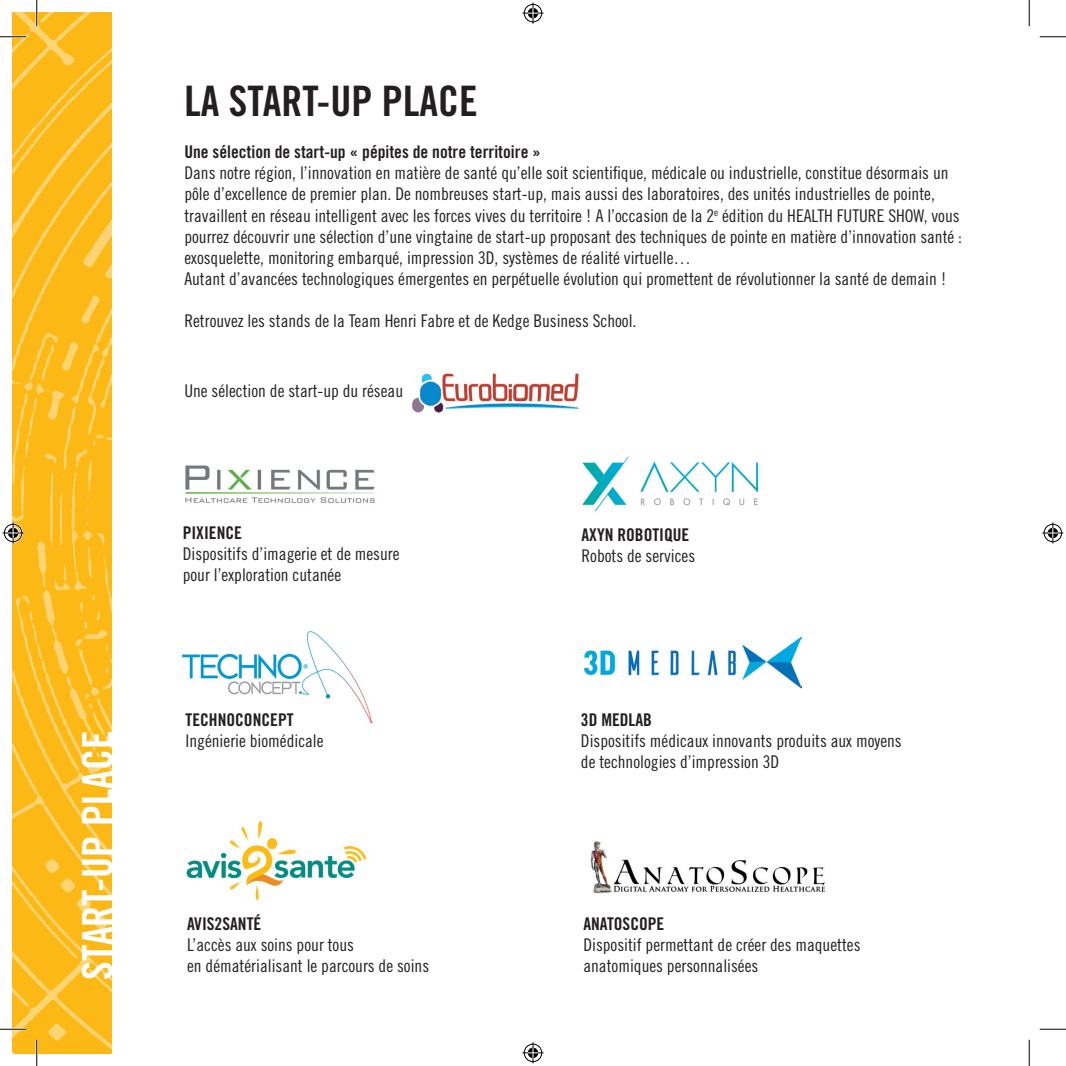
<style>
.page{position:relative;width:1066px;height:1066px;background:#fff}
.page>*{position:absolute;margin:0;border:0;box-sizing:border-box;transform-origin:0 0}
.t1{font:42px "Trade Gothic Bold Cond Twenty";color:#231f20}
.t2{font:42px "Trade Gothic Bold Cond Twenty";color:#fff}
.t3{font:17.5px/21px "Trade Gothic Cond Eighteen";color:#231f20}
.t4{font:17.5px "Trade Gothic Bold Cond Twenty";color:#231f20}
</style>
<div class="page">
<img style="left:12px;top:12px;width:99px;height:1041px">
<img style="left:582px;top:456px;width:177px;height:56px">
<img style="left:185px;top:465px;width:190px;height:38px">
<img style="left:182px;top:631px;width:191px;height:92px">
<img style="left:186px;top:821px;width:181px;height:79px">
<img style="left:590px;top:841px;width:235px;height:53px">
<img style="left:584px;top:636px;width:218px;height:52px">
<img style="left:412px;top:373px;width:167px;height:40px">
<hr style="left:0;top:36px;width:26px;height:2px;background:#fff">
<hr style="left:0;top:1028px;width:26px;height:2px;background:#fff">
<hr style="left:36px;top:0;width:2px;height:26px;background:#fff">
<hr style="left:36px;top:1039px;width:2px;height:27px;background:#fff">
<svg style="left:0;top:36px;width:26px;height:1px"></svg>
<svg style="left:1039px;top:36px;width:27px;height:1px"></svg>
<svg style="left:0;top:1029px;width:26px;height:1px"></svg>
<svg style="left:1039px;top:1029px;width:27px;height:1px"></svg>
<svg style="left:36px;top:0;width:1px;height:26px"></svg>
<svg style="left:36px;top:1039px;width:1px;height:27px"></svg>
<svg style="left:1029px;top:0;width:1px;height:26px"></svg>
<svg style="left:1029px;top:1039px;width:1px;height:27px"></svg>
<svg style="left:522px;top:3px;width:21px;height:21px"></svg>
<svg style="left:522px;top:1042px;width:21px;height:21px"></svg>
<svg style="left:3px;top:522px;width:21px;height:21px"></svg>
<svg style="left:1042px;top:522px;width:21px;height:21px"></svg>
<h1 class="t2" style="left:72px;top:979px;width:250px;rotate:-90deg">START-UP PLACE</h1>
<h1 class="t1" style="left:184px;top:76px;width:295px">LA START-UP PLACE</h1>
<p class="t4" style="left:184px;top:142px;width:358px">Une sélection de start-up « pépites de notre territoire »</p>
<p class="t3" style="left:184px;top:163px;width:779px">Dans notre région, l’innovation en matière de santé qu’elle soit scientifique, médicale ou industrielle, constitue désormais un pôle d’excellence de premier plan. De nombreuses start-up, mais aussi des laboratoires, des unités industrielles de pointe, travaillent en réseau intelligent avec les forces vives du territoire ! A l’occasion de la 2<sup>e</sup> édition du HEALTH FUTURE SHOW, vous pourrez découvrir une sélection d’une vingtaine de start-up proposant des techniques de pointe en matière d’innovation santé : exosquelette, monitoring embarqué, impression 3D, systèmes de réalité virtuelle…<br>Autant d’avancées technologiques émergentes en perpétuelle évolution qui promettent de révolutionner la santé de demain !</p>
<p class="t3" style="left:184px;top:310px;width:453px">Retrouvez les stands de la Team Henri Fabre et de Kedge Business School.</p>
<p class="t3" style="left:184px;top:380px;width:220px">Une sélection de start-up du réseau</p>
<p class="t4" style="left:183px;top:522px;width:61px">PIXIENCE</p>
<p class="t3" style="left:183px;top:543px;width:218px">Dispositifs d’imagerie et de mesure pour l’exploration cutanée</p>
<p class="t4" style="left:186px;top:709px;width:109px">TECHNOCONCEPT</p>
<p class="t3" style="left:186px;top:730px;width:140px">Ingénierie biomédicale</p>
<p class="t4" style="left:187px;top:913px;width:76px">AVIS2SANTÉ</p>
<p class="t3" style="left:187px;top:934px;width:244px">L’accès aux soins pour tous<br>en dématérialisant le parcours de soins</p>
<p class="t4" style="left:581px;top:524px;width:109px">AXYN ROBOTIQUE</p>
<p class="t3" style="left:581px;top:545px;width:115px">Robots de services</p>
<p class="t4" style="left:581px;top:709px;width:72px">3D MEDLAB</p>
<p class="t3" style="left:581px;top:730px;width:322px">Dispositifs médicaux innovants produits aux moyens de technologies d’impression 3D</p>
<p class="t4" style="left:583px;top:913px;width:82px">ANATOSCOPE</p>
<p class="t3" style="left:583px;top:934px;width:279px">Dispositif permettant de créer des maquettes anatomiques personnalisées</p>
</div>
